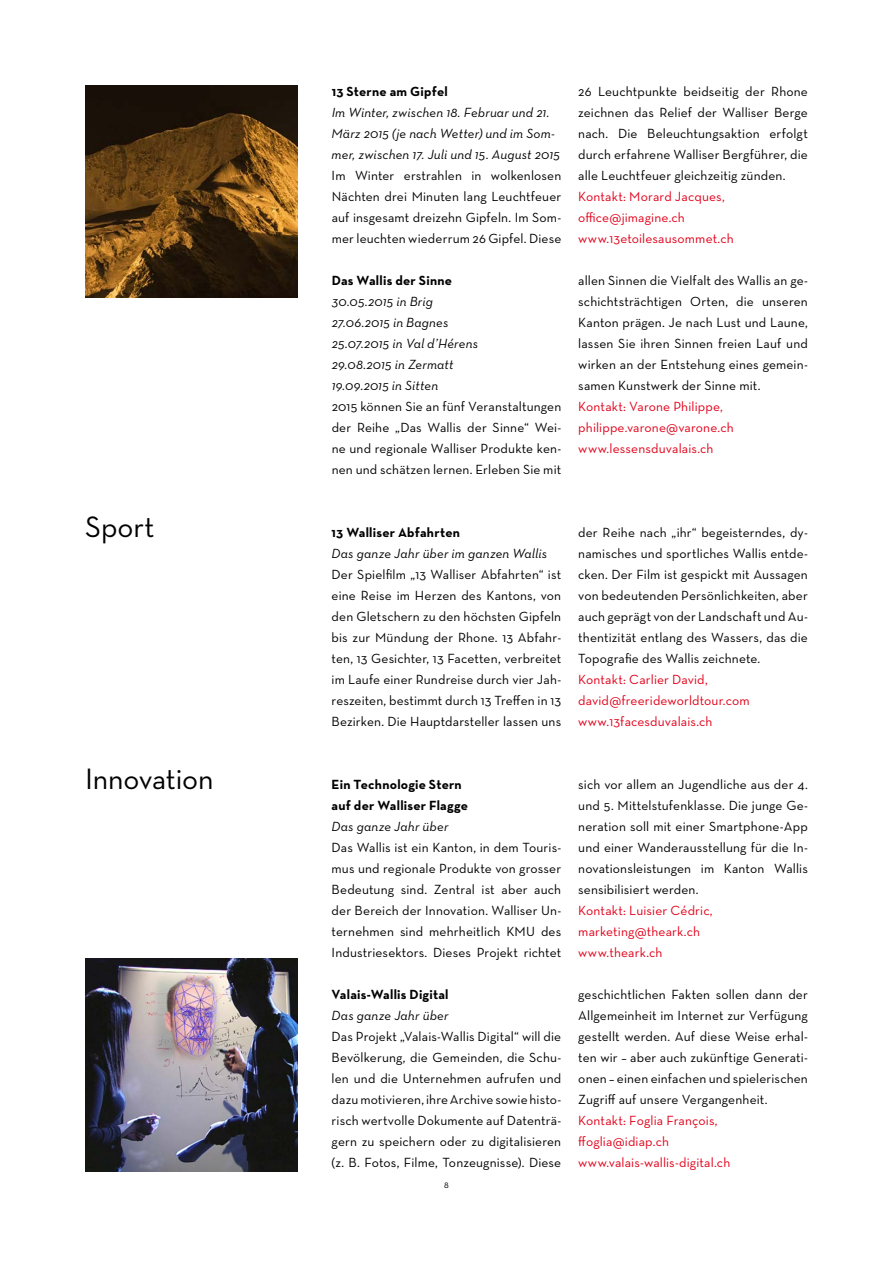
<style>
.page{position:relative;width:893px;height:1263px;background:#fff}
.page>*{position:absolute;margin:0;border:0;box-sizing:border-box;transform-origin:0 0}
.t1{font:30px "Neutra Text";letter-spacing:-.005em;color:#000}
.t2{font:13.5px/21px "Neutra Text";letter-spacing:.01em;color:#000;text-align:justify}
.t3{font:13.5px/21px "Neutra Text";letter-spacing:.01em;color:#e2001a}
.t4{font:italic 13.5px/21px "Neutra Text";letter-spacing:.01em;color:#000}
.t5{font:700 13.5px/21px "Neutra Text";letter-spacing:.015em;color:#000}
.t6{font:9px "Neutra Text";color:#000}
</style>
<div class="page">
<img style="left:85px;top:85px;width:213px;height:213px">
<img style="left:85px;top:959px;width:213px;height:212px">
<h1 class="t1" style="left:85px;top:508px;width:71px">Sport</h1>
<h1 class="t1" style="left:85px;top:760px;width:130px">Innovation</h1>
<p class="t5" style="left:332px;top:80px;width:118px">13 Sterne am Gipfel</p>
<p class="t4" style="left:332px;top:101px;width:230px">Im Winter, zwischen 18. Februar und 21.<br>März 2015 (je nach Wetter) und im Som&shy;mer, zwischen 17. Juli und 15. August 2015</p>
<p class="t2" style="left:332px;top:164px;width:231px">Im Winter erstrahlen in wolkenlosen Nächten drei Minuten lang Leuchtfeuer auf insgesamt dreizehn Gipfeln. Im Som&shy;mer leuchten wiederrum 26 Gipfel. Diese</p>
<p class="t5" style="left:332px;top:269px;width:122px">Das Wallis der Sinne</p>
<p class="t4" style="left:332px;top:290px;width:148px">30.05.2015 in Brig<br>27.06.2015 in Bagnes<br>25.07.2015 in Val d’Hérens<br>29.08.2015 in Zermatt<br>19.09.2015 in Sitten</p>
<p class="t2" style="left:332px;top:395px;width:231px">2015 können Sie an fünf Veranstaltungen der Reihe „Das Wallis der Sinne“ Wei&shy;ne und regionale Walliser Produkte ken&shy;nen und schätzen lernen. Erleben Sie mit</p>
<p class="t2" style="left:578px;top:80px;width:231px">26 Leuchtpunkte beidseitig der Rhone zeichnen das Relief der Walliser Berge nach. Die Beleuchtungsaktion erfolgt durch erfahrene Walliser Bergführer, die alle Leuchtfeuer gleichzeitig zünden.</p>
<p class="t3" style="left:578px;top:185px;width:157px">Kontakt: Morard Jacques, office@jimagine.ch www.13etoilesausommet.ch</p>
<p class="t2" style="left:578px;top:269px;width:231px">allen Sinnen die Vielfalt des Wallis an ge&shy;schichtsträchtigen Orten, die unseren Kanton prägen. Je nach Lust und Laune, lassen Sie ihren Sinnen freien Lauf und wirken an der Entstehung eines gemein&shy;samen Kunstwerk der Sinne mit.</p>
<p class="t3" style="left:578px;top:395px;width:157px">Kontakt: Varone Philippe, philippe.varone@varone.ch www.lessensduvalais.ch</p>
<p class="t5" style="left:332px;top:521px;width:130px">13 Walliser Abfahrten</p>
<p class="t4" style="left:332px;top:542px;width:217px">Das ganze Jahr über im ganzen Wallis</p>
<p class="t2" style="left:332px;top:563px;width:231px">Der Spielfilm „13 Walliser Abfahrten“ ist eine Reise im Herzen des Kantons, von den Gletschern zu den höchsten Gipfeln bis zur Mündung der Rhone. 13 Abfahr&shy;ten, 13 Gesichter, 13 Facetten, verbreitet im Laufe einer Rundreise durch vier Jah&shy;reszeiten, bestimmt durch 13 Treffen in 13<br>Bezirken. Die Hauptdarsteller lassen uns</p>
<p class="t2" style="left:578px;top:521px;width:231px">der Reihe nach „ihr“ begeisterndes, dy&shy;namisches und sportliches Wallis entde&shy;cken. Der Film ist gespickt mit Aussagen von bedeutenden Persönlichkeiten, aber auch geprägt von der Landschaft und Au&shy;thentizität entlang des Wassers, das die Topografie des Wallis zeichnete.</p>
<p class="t3" style="left:578px;top:669px;width:173px">Kontakt: Carlier David, david@freerideworldtour.com www.13facesduvalais.ch</p>
<p class="t5" style="left:332px;top:773px;width:138px">Ein Technologie Stern auf der Walliser Flagge</p>
<p class="t4" style="left:332px;top:816px;width:118px">Das ganze Jahr über</p>
<p class="t2" style="left:332px;top:837px;width:231px">Das Wallis ist ein Kanton, in dem Touris&shy;mus und regionale Produkte von grosser Bedeutung sind. Zentral ist aber auch der Bereich der Innovation. Walliser Un&shy;ternehmen sind mehrheitlich KMU des Industriesektors. Dieses Projekt richtet</p>
<p class="t5" style="left:332px;top:984px;width:118px">Valais-Wallis Digital</p>
<p class="t4" style="left:332px;top:1005px;width:118px">Das ganze Jahr über</p>
<p class="t2" style="left:332px;top:1026px;width:231px">Das Projekt „Valais-Wallis Digital“ will die Bevölkerung, die Gemeinden, die Schu&shy;len und die Unternehmen aufrufen und dazumotivieren, ihreArchive sowie histo&shy;risch wertvolle Dokumente auf Datenträ&shy;gern zu speichern oder zu digitalisieren (z. B. Fotos, Filme, Tonzeugnisse). Diese</p>
<p class="t6" style="left:444px;top:1179px;width:6px">8</p>
<p class="t2" style="left:578px;top:774px;width:231px">sich vor allem an Jugendliche aus der 4. und 5. Mittelstufenklasse. Die junge Ge&shy;neration soll mit einer Smartphone-App und einer Wanderausstellung für die In&shy;novationsleistungen im Kanton Wallis sensibilisiert werden.</p>
<p class="t3" style="left:578px;top:900px;width:136px">Kontakt: Luisier Cédric, marketing@theark.ch www.theark.ch</p>
<p class="t2" style="left:578px;top:984px;width:231px">geschichtlichen Fakten sollen dann der Allgemeinheit im Internet zur Verfügung gestellt werden. Auf diese Weise erhal&shy;ten wir – aber auch zukünftige Generati&shy;onen – einen einfachen und spielerischen Zugriff auf unsere Vergangenheit.</p>
<p class="t3" style="left:578px;top:1110px;width:154px">Kontakt: Foglia François, ffoglia@idiap.ch www.valais-wallis-digital.ch</p>
</div>
